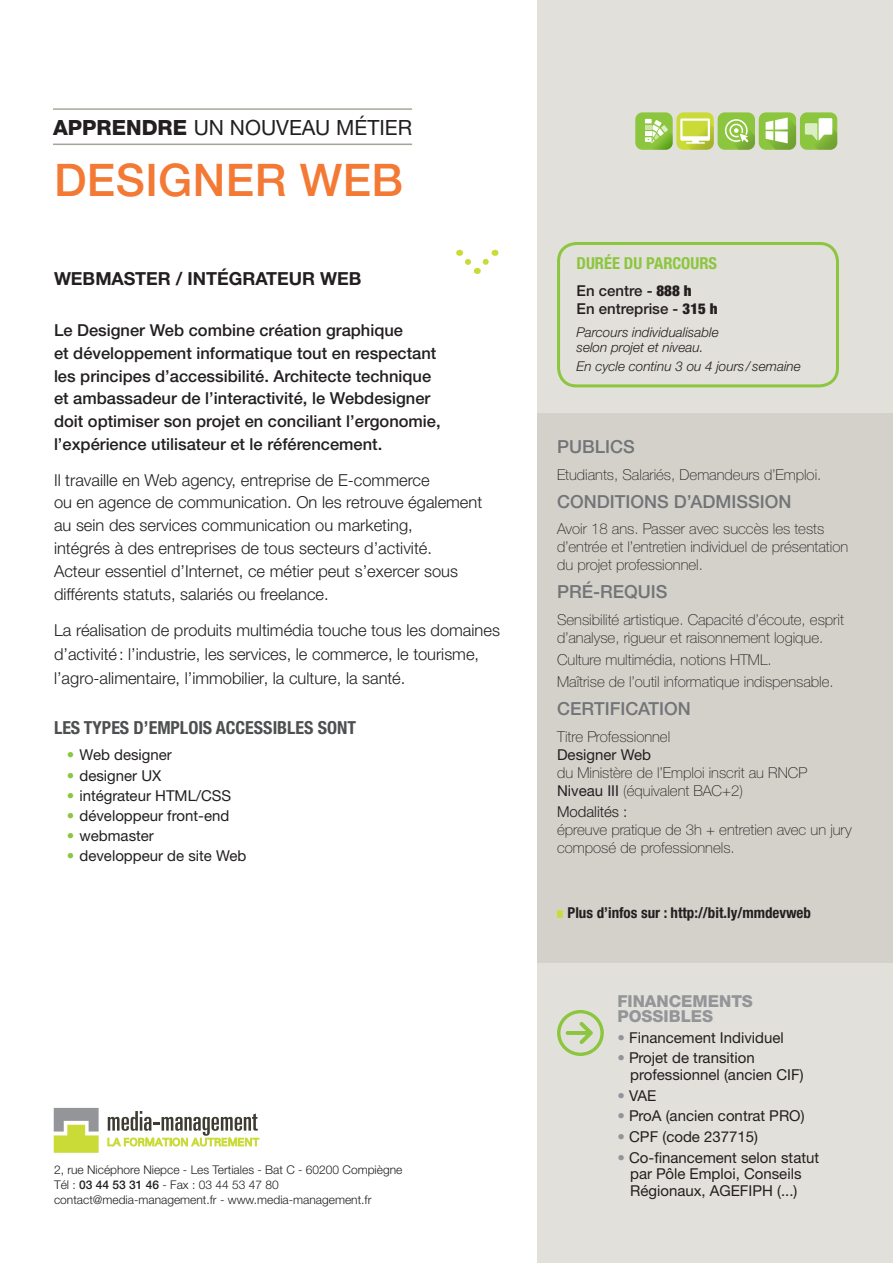
<style>
.page{position:relative;width:893px;height:1263px;background:#fff}
.page>*{position:absolute;margin:0;border:0;box-sizing:border-box;transform-origin:0 0}
.GrdTitre-Niveau1{font:500 45px "Helvetica Neue LTW1 G";letter-spacing:.01em;color:#f37934}
.type{font:21px "Helvetica Neue LTW1 G";color:#231f20}
.public_Titre{font:500 18px "Helvetica Neue LTW1 G";color:#727477}
.sous_titre{font:700 condensed 18px "Helvetica Neue LTW1 G";color:#4e4f50}
.metier{font:700 18px "Helvetica Neue LTW1 G";color:#231f20}
.chapo{font:300 16.5px/22.8px "Helvetica Neue";color:#231f20}
.chapo-2{font:500 16.5px/22.8px "Helvetica Neue";color:#231f20}
.chapo-3{font:300 16.5px/24px "Helvetica Neue LTW1 G";color:#231f20}
.t1{font:800 16.5px/15px "Helvetica Neue LTW1 G";color:#939598}
.sous_titre-2{font:700 condensed 16.5px "Helvetica Neue LTW1 G";color:#8bc63e}
.public{font:100 15px/18px "Helvetica Neue LTW1 G";color:#231f20}
.t2{font:15px/16.5px "Helvetica Neue LTW1 G";color:#231f20}
.public-2{font:700 condensed 15px "Helvetica Neue LTW1 G";color:#231f20}
.t3{font:500 15px "Helvetica Neue LTW1 G";color:#231f20}
.t4{font:italic 300 13.5px/15px "Helvetica Neue LTW1 G";color:#231f20}
.t5{font:300 12px "Helvetica Neue";color:#231f20}
.s1{font-family:"Helvetica Neue";font-weight:800}
.s2{color:#8bc63e}
.s3{font-weight:500}
.s4{font-family:"Helvetica Neue";font-weight:900;font-stretch:condensed}
.s5{font-weight:400}
.s6{font-weight:300}
.s7{color:#929497}
</style>
<div class="page">
<div style="left:538px;top:0;width:355px;height:1263px;background:#e2e0da"></div>
<div style="left:538px;top:414px;width:355px;height:549px;background:#d3d1ca"></div>
<hr style="left:53px;top:108px;width:359px;height:2px;background:#a5a497">
<hr style="left:53px;top:144px;width:359px;height:1px;background:#a5a497">
<svg style="left:54px;top:1108px;width:45px;height:45px;background:#bbc477"></svg>
<svg style="left:108px;top:1111px;width:151px;height:35px"></svg>
<svg style="left:557px;top:1010px;width:47px;height:46px"></svg>
<svg style="left:459px;top:249px;width:40px;height:25px"></svg>
<div style="left:635px;top:112px;width:38px;height:38px;background:#8bc63e;border-radius:7px"></div>
<svg style="left:645px;top:119px;width:28px;height:31px"></svg>
<div style="left:718px;top:112px;width:37px;height:38px;background:#8bc63e;border-radius:7px"></div>
<div style="left:759px;top:112px;width:37px;height:38px;background:#8bc63e;border-radius:7px"></div>
<svg style="left:725px;top:115px;width:71px;height:35px"></svg>
<div style="left:800px;top:112px;width:37px;height:38px;background:#8bc63e;border-radius:7px"></div>
<svg style="left:805px;top:118px;width:32px;height:32px"></svg>
<div style="left:676px;top:112px;width:38px;height:38px;background:#cadb37;border-radius:7px"></div>
<svg style="left:680px;top:118px;width:34px;height:32px"></svg>
<svg style="left:557px;top:910px;width:6px;height:8px"></svg>
<div style="left:557px;top:242px;width:282px;height:145px;border:3px solid #8bc63e;border-radius:18px"></div>
<p class="type" style="left:53px;top:115px;width:361px"><span class="s1">APPRENDRE</span> UN NOUVEAU MÉTIER</p>
<p class="GrdTitre-Niveau1" style="left:54px;top:153px;width:351px">DESIGNER WEB</p>
<p class="metier" style="left:54px;top:267px;width:309px">WEBMASTER / INTÉGRATEUR WEB</p>
<p class="chapo-2" style="left:54px;top:319px;width:388px">Le Designer Web combine création graphique<br>et développement informatique tout en respectant les principes d’accessibilité. Architecte technique et ambassadeur de l’interactivité, le Webdesigner doit optimiser son projet en conciliant l’ergonomie, l’expérience utilisateur et le référencement.</p>
<p class="chapo" style="left:54px;top:468px;width:430px">Il travaille en Web agency, entreprise de E-commerce<br>ou en agence de communication. On les retrouve également au sein des services communication ou marketing,<br>intégrés à des entreprises de tous secteurs d’activité.<br>Acteur essentiel d’Internet, ce métier peut s’exercer sous différents statuts, salariés ou freelance.</p>
<p class="chapo-3" style="left:54px;top:618px;width:447px">La réalisation de produits multimédia touche tous les domaines d’activité: l’industrie, les services, le commerce, le tourisme, l’agro-alimentaire, l’immobilier, la culture, la santé.</p>
<p class="sous_titre" style="left:54px;top:717px;width:304px">LES TYPES D’EMPLOIS ACCESSIBLES SONT</p>
<p class="t2" style="left:67px;top:747px;width:107px"><span class="s2">•</span> Web designer</p>
<p class="t2" style="left:67px;top:767px;width:96px"><span class="s2">•</span> designer UX</p>
<p class="t2" style="left:67px;top:787px;width:166px"><span class="s2">•</span> intégrateur HTML/CSS</p>
<p class="t2" style="left:67px;top:807px;width:164px"><span class="s2">•</span> développeur front-end</p>
<p class="t2" style="left:67px;top:827px;width:89px"><span class="s2">•</span> webmaster</p>
<p class="t2" style="left:67px;top:847px;width:181px"><span class="s2">•</span> developpeur de site Web</p>
<p class="t5" style="left:54px;top:1162px;width:350px">2, rue Nicéphore Niepce - Les Tertiales - Bat C - 60200 Compiègne</p>
<p class="t5" style="left:54px;top:1177px;width:226px">Tél : <span class="s3">03 44 53 31 46</span> - Fax : 03 44 53 47 80</p>
<p class="t5" style="left:54px;top:1192px;width:319px">contact@media-management.fr - www.media-management.fr</p>
<p class="sous_titre-2" style="left:577px;top:253px;width:142px">DURÉE DU PARCOURS</p>
<p class="t3" style="left:577px;top:281px;width:116px">En centre - <span class="s4">888 h</span></p>
<p class="t3" style="left:577px;top:299px;width:143px">En entreprise - <span class="s4">315 h</span></p>
<p class="t4" style="left:577px;top:325px;width:144px">Parcours individualisable selon projet et niveau.</p>
<p class="t4" style="left:577px;top:359px;width:226px">En cycle continu 3 ou 4 jours / semaine</p>
<p class="public_Titre" style="left:557px;top:436px;width:79px">PUBLICS</p>
<p class="public" style="left:557px;top:466px;width:266px">Etudiants, Salariés, Demandeurs d’Emploi.</p>
<p class="public_Titre" style="left:557px;top:491px;width:236px">CONDITIONS D’ADMISSION</p>
<p class="public" style="left:557px;top:520px;width:293px">Avoir 18 ans. Passer avec succès les tests d’entrée et l’entretien individuel de présentation du projet professionnel.</p>
<p class="public_Titre" style="left:557px;top:581px;width:112px">PRÉ-REQUIS</p>
<p class="public" style="left:557px;top:611px;width:288px">Sensibilité artistique. Capacité d’écoute, esprit d’analyse, rigueur et raisonnement logique.</p>
<p class="public" style="left:557px;top:651px;width:216px">Culture multimédia, notions HTML.</p>
<p class="public" style="left:557px;top:673px;width:278px">Maîtrise de l’outil informatique indispensable.</p>
<p class="public_Titre" style="left:557px;top:698px;width:135px">CERTIFICATION</p>
<p class="public" style="left:557px;top:728px;width:252px">Titre Professionnel<br><span class="s5">Designer Web<br></span>du Ministère de l’Emploi inscrit au RNCP<br><span class="s5">Niveau III</span> (équivalent BAC+2)</p>
<p class="public" style="left:557px;top:802px;width:296px"><span class="s6">Modalités :<br></span>épreuve pratique de 3h + entretien avec un jury composé de professionnels.</p>
<p class="public-2" style="left:568px;top:903px;width:245px">Plus d’infos sur : http://bit.ly/mmdevweb</p>
<p class="t1" style="left:617px;top:993px;width:137px">FINANCEMENTS<br>POSSIBLES</p>
<p class="t2" style="left:617px;top:1029px;width:168px"><span class="s7">•</span> Financement Individuel</p>
<p class="t2" style="left:630px;top:1050px;width:175px;text-indent:-13px"><span class="s7">•</span> Projet de transition professionnel (ancien CIF)</p>
<p class="t2" style="left:617px;top:1087px;width:40px"><span class="s7">•</span> VAE</p>
<p class="t2" style="left:617px;top:1108px;width:189px"><span class="s7">•</span> ProA (ancien contrat PRO)</p>
<p class="t2" style="left:617px;top:1128px;width:142px"><span class="s7">•</span> CPF (code 237715)</p>
<p class="t2" style="left:617px;top:1149px;width:203px;text-align:center"><span class="s7">•</span> Co-financement selon statut par Pôle Emploi, Conseils<br>Régionaux, AGEFIPH (...)</p>
</div>
